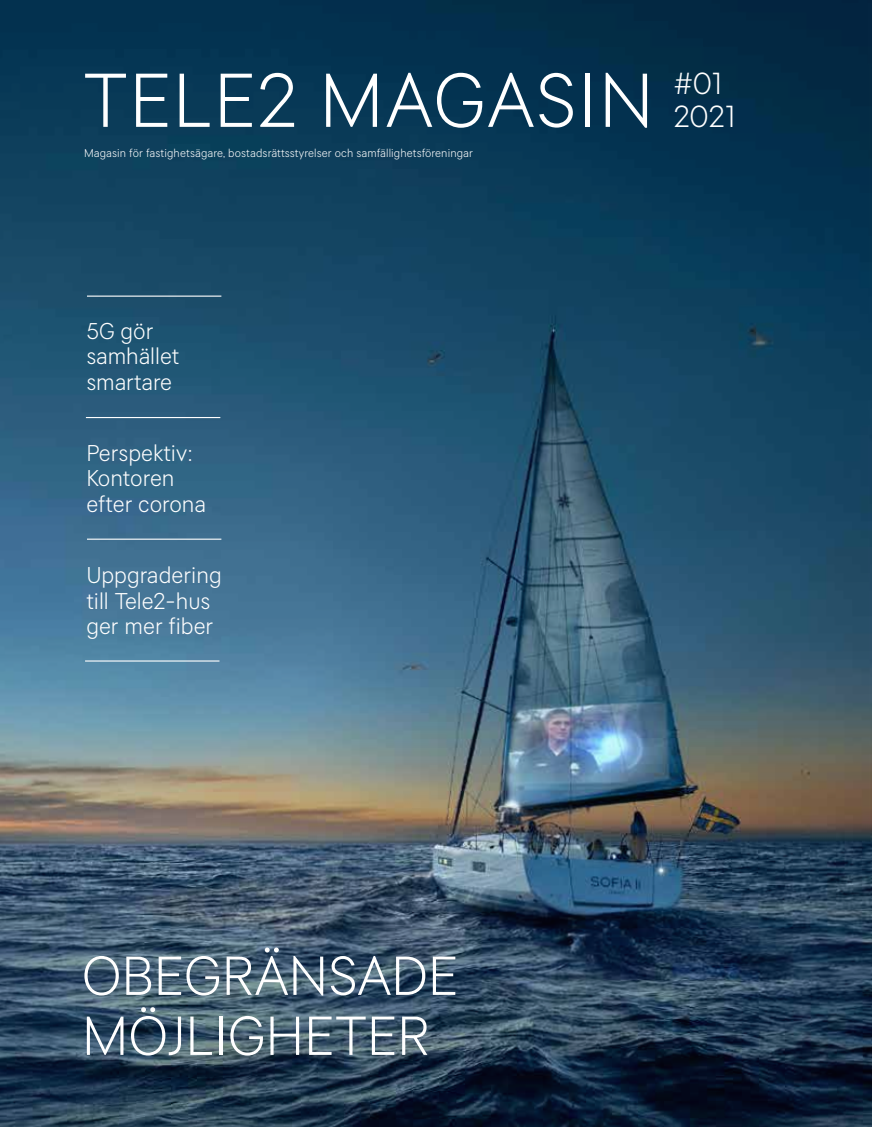
<style>
.page{position:relative;width:872px;height:1127px;background:#fff}
.page>*{position:absolute;margin:0;border:0;box-sizing:border-box;transform-origin:0 0}
.t1{font:300 75px "Tele 2 Sans";letter-spacing:.02em;color:#fff}
.t2{font:300 54px/60px "Tele 2 Sans";color:#fff}
.t3{font:300 30px/33px "Tele 2 Sans";color:#fff}
.t4{font:300 22.5px/25.5px "Tele 2 Sans";color:#fff}
.t5{font:300 11.25px "Tele 2 Sans";letter-spacing:.01em;color:#fff}
</style>
<div class="page">
<img style="left:0;top:0;width:872px;height:1127px">
<hr style="left:87px;top:539px;width:134px;height:1px;background:#fff">
<hr style="left:86px;top:417px;width:134px;height:1px;background:#fff">
<hr style="left:87px;top:296px;width:134px;height:1px;background:#fff">
<hr style="left:85px;top:660px;width:134px;height:1px;background:#fff">
<h1 class="t1" style="left:82px;top:56px;width:573px">TELE2 MAGASIN</h1>
<h3 class="t3" style="left:673px;top:68px;width:63px">#01<br>2021</h3>
<p class="t5" style="left:84px;top:147px;width:390px">Magasin för fastighetsägare, bostadsrättsstyrelser och samfällighetsföreningar</p>
<p class="t4" style="left:86px;top:318px;width:95px">5G gör samhället smartare</p>
<p class="t4" style="left:86px;top:440px;width:121px">Perspektiv:<br>Kontoren efter corona</p>
<p class="t4" style="left:86px;top:562px;width:137px">Uppgradering till Tele2-hus ger mer fiber</p>
<h2 class="t2" style="left:82px;top:946px;width:378px">OBEGRÄNSADE<br>MÖJLIGHETER</h2>
</div>
